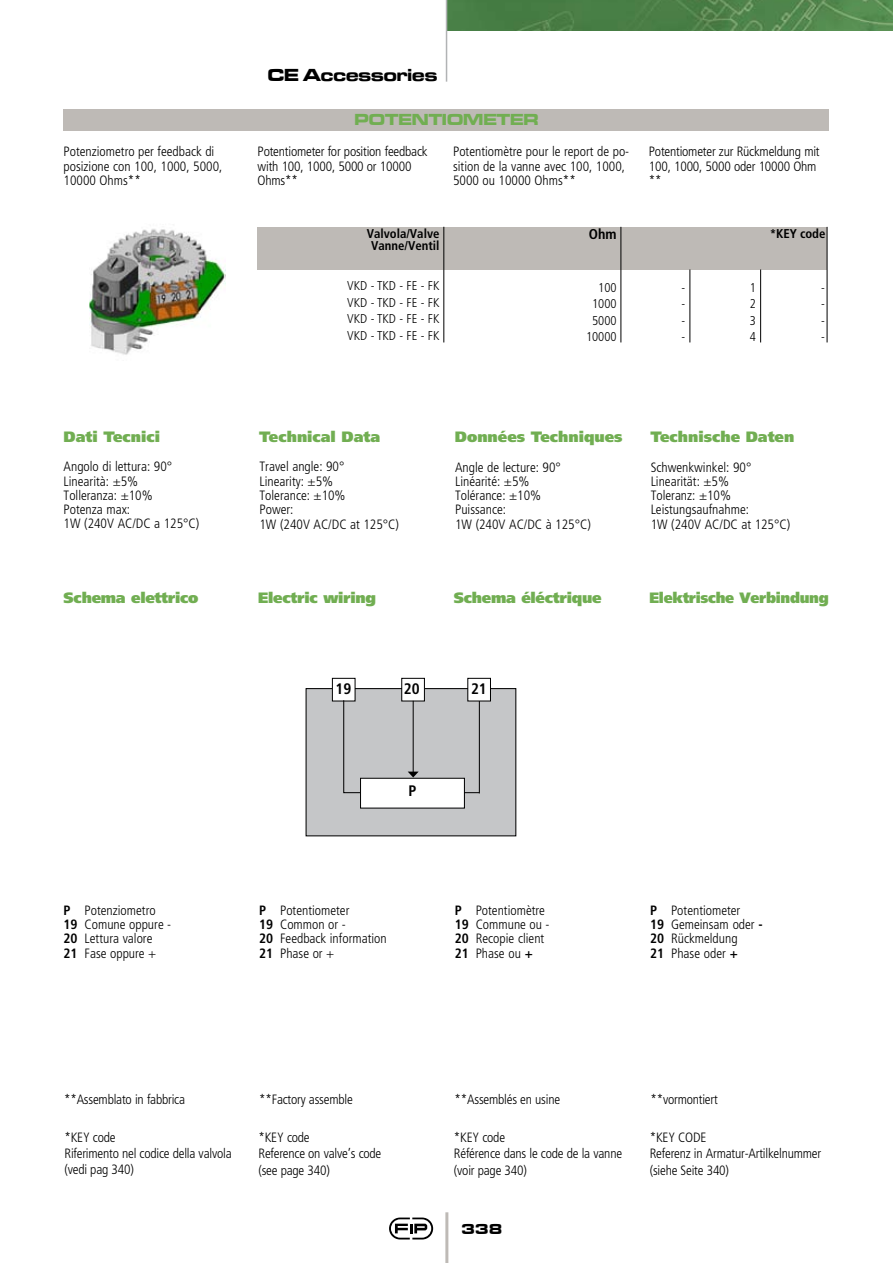
<style>
.page{position:relative;width:893px;height:1263px;background:#fff}
.page>*{position:absolute;margin:0;border:0;box-sizing:border-box;transform-origin:0 0}
.t1{font:18px "Microgramma D Bold Exte";color:#000}
.t2{font:16.5px "Microgramma D Bold Exte";color:#71ae52}
.t3{font:700 condensed 15.3px "Frutiger";color:#000}
.t4{font:900 15px "Frutiger";color:#71ae52}
.t5{font:900 15px "Frutiger";letter-spacing:-.02em;color:#71ae52}
.t6{font:900 15px "Frutiger";letter-spacing:-.02em;color:#71ae52;scale:.95 1}
.t7{font:15px "Microgramma D Bold Exte";color:#000}
.t8{font:700 condensed 14.25px "Frutiger";color:#000}
.t9{font:300 condensed 13.5px/14.2px "Frutiger";color:#000}
.t10{font:300 condensed 12.75px/16.5px "Frutiger";color:#000;text-align:justify}
.t11{font:700 condensed 12.75px "Frutiger";color:#000}
.s1{font-weight:700}
</style>
<div class="page">
<hr style="left:445px;top:1212px;width:3px;height:51px;background:#bebab6">
<svg style="left:389px;top:1217px;width:44px;height:22px"></svg>
<img style="left:447px;top:0;width:446px;height:30px">
<hr style="left:446px;top:0;width:1px;height:82px;background:#b1b3b4">
<div style="left:64px;top:109px;width:765px;height:22px;background:#bebab6"></div>
<div style="left:258px;top:227px;width:569px;height:42px;background:#bebab6"></div>
<hr style="left:443px;top:227px;width:1px;height:115px;background:#000">
<hr style="left:827px;top:227px;width:1px;height:115px;background:#000">
<hr style="left:620px;top:227px;width:1px;height:115px;background:#000">
<hr style="left:689px;top:269px;width:1px;height:73px;background:#000">
<hr style="left:760px;top:269px;width:1px;height:73px;background:#000">
<img style="left:89px;top:229px;width:136px;height:126px">
<div style="left:401px;top:678px;width:24px;height:23px;border:1px solid #000"></div>
<div style="left:467px;top:678px;width:24px;height:23px;border:1px solid #000"></div>
<div style="left:332px;top:678px;width:24px;height:23px;border:1px solid #000"></div>
<svg style="left:305px;top:688px;width:212px;height:149px;background:#c3c4c6"></svg>
<h1 class="t1" style="left:268px;top:63px;width:171px">CE Accessories</h1>
<p class="t2" style="left:354px;top:108px;width:16px">pote</p>
<p class="t2" style="left:412px;top:108px;width:32px">ntiomete</p>
<p class="t2" style="left:523px;top:108px;width:16px">r</p>
<p class="t9" style="left:64px;top:145px;width:160px">Potenziometro per feedback di posizione con 100, 1000, 5000,<br>10000 Ohms**</p>
<p class="t9" style="left:258px;top:145px;width:171px">Potentiometer for position feedback with 100, 1000, 5000 or 10000<br>Ohms**</p>
<p class="t9" style="left:453px;top:145px;width:178px">Potentiomètre pour le report de po&shy;sition de la vanne avec 100, 1000,<br>5000 ou 10000 Ohms**</p>
<p class="t9" style="left:649px;top:145px;width:172px">Potentiometer zur Rückmeldung mit<br>100, 1000, 5000 oder 10000 Ohm **</p>
<p class="t11" style="left:367px;top:226px;width:74px">Valvola/Valve</p>
<p class="t11" style="left:770px;top:226px;width:57px">*KEY code</p>
<p class="t11" style="left:371px;top:238px;width:70px">Vanne/Ventil</p>
<p class="t10" style="left:347px;top:278px;width:94px">VKD - TKD - FE - FK VKD - TKD - FE - FK VKD - TKD - FE - FK VKD - TKD - FE - FK</p>
<p class="t10" style="left:821px;top:279px;width:5px">- - - -</p>
<p class="t8" style="left:589px;top:226px;width:29px">Ohm</p>
<p class="t10" style="left:586px;top:279px;width:32px;text-align:right">100<br>1000<br>5000<br>10000</p>
<p class="t10" style="left:681px;top:279px;width:5px">- - - -</p>
<p class="t10" style="left:750px;top:279px;width:8px">1<br>2<br>3<br>4</p>
<p class="t4" style="left:64px;top:427px;width:98px">Dati Tecnici</p>
<p class="t4" style="left:259px;top:427px;width:122px">Technical Data</p>
<p class="t4" style="left:455px;top:427px;width:169px">Données Techniques</p>
<p class="t4" style="left:650px;top:427px;width:145px">Technische Daten</p>
<p class="t9" style="left:64px;top:460px;width:137px">Angolo di lettura: 90°<br>Linearità: ±5%<br>Tolleranza: ±10%<br>Potenza max:<br>1W (240V AC/DC a 125°C)</p>
<p class="t9" style="left:259px;top:460px;width:141px">Travel angle: 90°<br>Linearity: ±5%<br>Tolerance: ±10%<br>Power:<br>1W (240V AC/DC at 125°C)</p>
<p class="t9" style="left:455px;top:460px;width:137px">Angle de lecture: 90°<br>Linéarité: ±5%<br>Tolérance: ±10%<br>Puissance:<br>1W (240V AC/DC à 125°C)</p>
<p class="t9" style="left:651px;top:460px;width:141px">Schwenkwinkel: 90°<br>Linearität: ±5%<br>Toleranz: ±10%<br>Leistungsaufnahme:<br>1W (240V AC/DC at 125°C)</p>
<p class="t5" style="left:64px;top:589px;width:136px">Schema elettrico</p>
<p class="t5" style="left:258px;top:589px;width:119px">Electric wiring</p>
<p class="t5" style="left:454px;top:589px;width:149px">Schema éléctrique</p>
<p class="t6" style="left:649px;top:589px;width:190px">Elektrische Verbindung</p>
<p class="t3" style="left:336px;top:680px;width:17px">19</p>
<p class="t3" style="left:404px;top:680px;width:17px">20</p>
<p class="t3" style="left:471px;top:680px;width:17px">21</p>
<p class="t3" style="left:408px;top:782px;width:9px">P</p>
<p class="t9" style="left:64px;top:903px;width:109px"><span class="s1">P</span> Potenziometro<br><span class="s1">19</span> Comune oppure -<br><span class="s1">20</span> Lettura valore<br><span class="s1">21</span> Fase oppure +</p>
<p class="t9" style="left:455px;top:903px;width:96px"><span class="s1">P</span> Potentiomètre<br><span class="s1">19</span> Commune ou -<br><span class="s1">20</span> Recopie client<br><span class="s1">21</span> Phase ou <span class="s1">+</span></p>
<p class="t9" style="left:259px;top:903px;width:129px"><span class="s1">P</span> Potentiometer<br><span class="s1">19</span> Common or -<br><span class="s1">20</span> Feedback information<br><span class="s1">21</span> Phase or +</p>
<p class="t9" style="left:650px;top:903px;width:114px"><span class="s1">P</span> Potentiometer<br><span class="s1">19</span> Gemeinsam oder <span class="s1">-<br>20</span> Rückmeldung<br><span class="s1">21</span> Phase oder <span class="s1">+</span></p>
<p class="t9" style="left:64px;top:1092px;width:122px">**Assemblato in fabbrica</p>
<p class="t9" style="left:259px;top:1092px;width:95px">**Factory assemble</p>
<p class="t9" style="left:455px;top:1092px;width:107px">**Assemblés en usine</p>
<p class="t9" style="left:650px;top:1092px;width:69px">**vormontiert</p>
<p class="t9" style="left:64px;top:1129px;width:169px;line-height:16.2px">*KEY code<br>Riferimento nel codice della valvola (vedi pag 340)</p>
<p class="t9" style="left:258px;top:1129px;width:124px;line-height:16.2px">*KEY code<br>Reference on valve’s code (see page 340)</p>
<p class="t9" style="left:454px;top:1129px;width:170px;line-height:16.2px">*KEY code<br>Référence dans le code de la vanne (voir page 340)</p>
<p class="t9" style="left:650px;top:1129px;width:173px;line-height:16.2px">*KEY CODE<br>Referenz in Armatur-Artilkelnummer (siehe Seite 340)</p>
<p class="t7" style="left:462px;top:1218px;width:42px">338</p>
</div>
